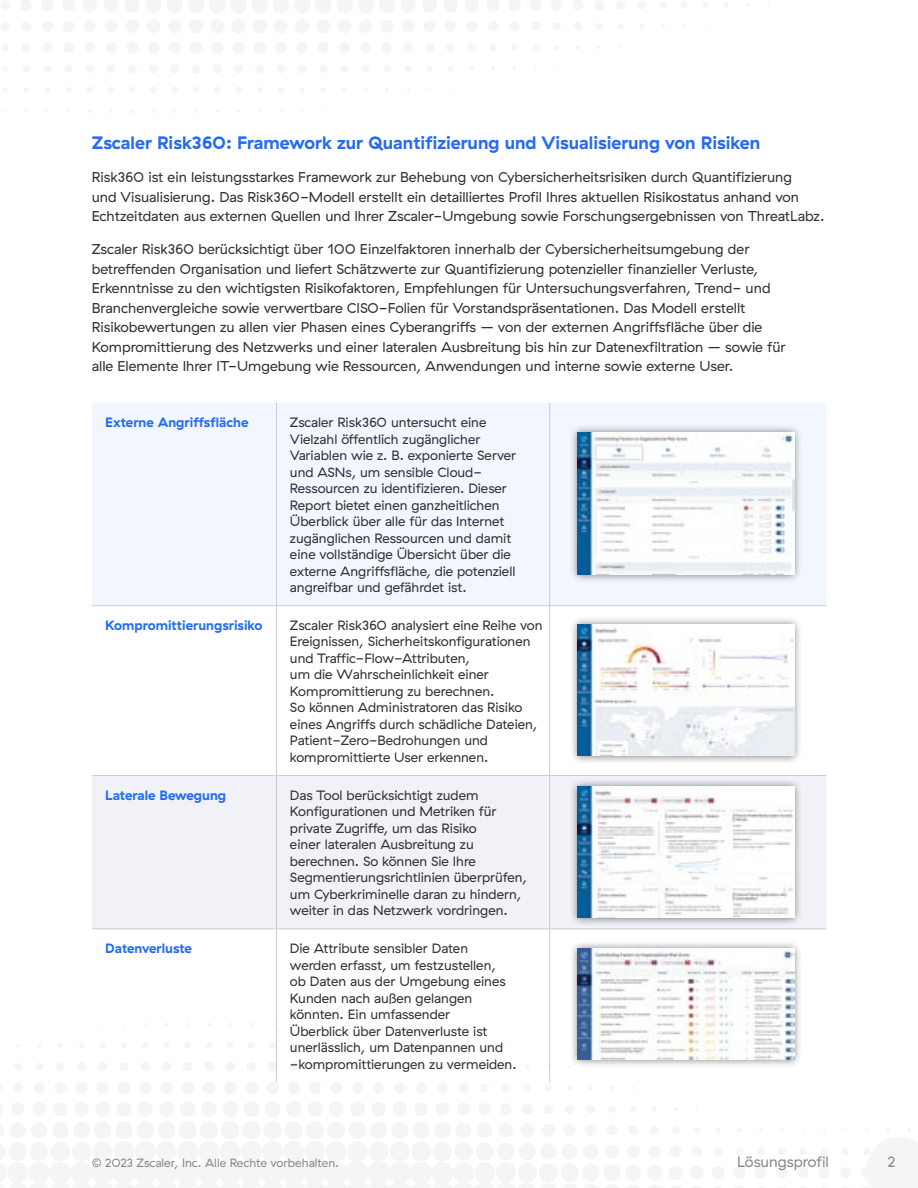
<style>
.page{position:relative;width:918px;height:1188px;background:#fff}
.page>*{position:absolute;margin:0;border:0;box-sizing:border-box;transform-origin:0 0}
.t1{font:700 18px "GT Haptik ZS";color:#236bf5}
.t2{font:15px "GT Haptik ZS";color:#898989}
.t3{font:14.25px/19.5px "GT Haptik ZS";color:#323232}
.t4{font:13.5px/16.5px "GT Haptik ZS";color:#323232}
.t5{font:700 13.5px "GT Haptik ZS";color:#236bf5}
.t6{font:12px "GT Haptik ZS";color:#898989}
</style>
<div class="page">
<div style="left:92px;top:403px;width:734px;height:202px;background:#f2f6fe"></div>
<div style="left:92px;top:776px;width:734px;height:153px;background:#f0f2f7"></div>
<hr style="left:276px;top:403px;width:1px;height:203px;background:#cdcdcd">
<hr style="left:549px;top:403px;width:1px;height:203px;background:#cdcdcd">
<hr style="left:92px;top:605px;width:184px;height:1px;background:#cdcdcd">
<hr style="left:276px;top:605px;width:274px;height:1px;background:#cdcdcd">
<hr style="left:276px;top:606px;width:1px;height:169px;background:#cdcdcd">
<hr style="left:550px;top:605px;width:276px;height:1px;background:#cdcdcd">
<hr style="left:549px;top:606px;width:1px;height:169px;background:#cdcdcd">
<hr style="left:92px;top:775px;width:184px;height:1px;background:#cdcdcd">
<hr style="left:276px;top:775px;width:274px;height:1px;background:#cdcdcd">
<hr style="left:276px;top:776px;width:1px;height:153px;background:#cdcdcd">
<hr style="left:550px;top:775px;width:276px;height:1px;background:#cdcdcd">
<hr style="left:549px;top:776px;width:1px;height:153px;background:#cdcdcd">
<hr style="left:92px;top:929px;width:184px;height:1px;background:#cdcdcd">
<hr style="left:276px;top:929px;width:274px;height:1px;background:#cdcdcd">
<hr style="left:276px;top:929px;width:1px;height:153px;background:#cdcdcd">
<hr style="left:550px;top:929px;width:276px;height:1px;background:#cdcdcd">
<hr style="left:549px;top:929px;width:1px;height:153px;background:#cdcdcd">
<div style="left:570px;top:616px;width:232px;height:149px;background:#000;opacity:.5"></div>
<img style="left:578px;top:624px;width:216px;height:132px">
<div style="left:570px;top:940px;width:232px;height:128px;background:#000;opacity:.5"></div>
<img style="left:578px;top:948px;width:216px;height:111px">
<div style="left:570px;top:424px;width:232px;height:159px;background:#000;opacity:.5"></div>
<img style="left:578px;top:432px;width:216px;height:143px">
<div style="left:570px;top:778px;width:232px;height:149px;background:#000;opacity:.5"></div>
<img style="left:578px;top:786px;width:216px;height:132px">
<h1 class="t1" style="left:92px;top:132px;width:670px">Zscaler Risk360: Framework zur Quantifizierung und Visualisierung von Risiken</h1>
<p class="t3" style="left:92px;top:168px;width:734px">Risk360 ist ein leistungsstarkes Framework zur Behebung von Cybersicherheitsrisiken durch Quantifizierung<br>und Visualisierung. Das Risk360-Modell erstellt ein detailliertes Profil Ihres aktuellen Risikostatus anhand von<br>Echtzeitdaten aus externen Quellen und Ihrer Zscaler-Umgebung sowie Forschungsergebnissen von ThreatLabz.</p>
<p class="t3" style="left:92px;top:240px;width:696px">Zscaler Risk360 berücksichtigt über 100 Einzelfaktoren innerhalb der Cybersicherheitsumgebung der betreffenden Organisation und liefert Schätzwerte zur Quantifizierung potenzieller finanzieller Verluste, Erkenntnisse zu den wichtigsten Risikofaktoren, Empfehlungen für Untersuchungsverfahren, Trend- und Branchenvergleiche sowie verwertbare CISO-Folien für Vorstandspräsentationen. Das Modell erstellt Risikobewertungen zu allen vier Phasen eines Cyberangriffs – von der externen Angriffsfläche über die Kompromittierung des Netzwerks und einer lateralen Ausbreitung bis hin zur Datenexfiltration – sowie für alle Elemente Ihrer IT-Umgebung wie Ressourcen, Anwendungen und interne sowie externe User.</p>
<p class="t5" style="left:105px;top:414px;width:145px">Externe Angriffsfläche</p>
<p class="t4" style="left:290px;top:414px;width:228px">Zscaler Risk360 untersucht eine Vielzahl öffentlich zugänglicher Variablen wie z. B. exponierte Server und ASNs, um sensible Cloud-Ressourcen zu identifizieren. Dieser Report bietet einen ganzheitlichen Überblick über alle für das Internet zugänglichen Ressourcen und damit eine vollständige Übersicht über die externe Angriffsfläche, die potenziell angreifbar und gefährdet ist.</p>
<p class="t5" style="left:105px;top:617px;width:159px">Kompromittierungsrisiko</p>
<p class="t4" style="left:290px;top:617px;width:254px">Zscaler Risk360 analysiert eine Reihe von Ereignissen, Sicherheitskonfigurationen und Traffic-Flow-Attributen,<br>um die Wahrscheinlichkeit einer Kompromittierung zu berechnen.<br>So können Administratoren das Risiko eines Angriffs durch schädliche Dateien, Patient-Zero-Bedrohungen und kompromittierte User erkennen.</p>
<p class="t5" style="left:105px;top:787px;width:122px">Laterale Bewegung</p>
<p class="t4" style="left:290px;top:787px;width:239px">Das Tool berücksichtigt zudem Konfigurationen und Metriken für private Zugriffe, um das Risiko<br>einer lateralen Ausbreitung zu berechnen. So können Sie Ihre Segmentierungsrichtlinien überprüfen, um Cyberkriminelle daran zu hindern, weiter in das Netzwerk vordringen.</p>
<p class="t5" style="left:105px;top:940px;width:88px">Datenverluste</p>
<p class="t4" style="left:290px;top:940px;width:228px">Die Attribute sensibler Daten werden erfasst, um festzustellen,<br>ob Daten aus der Umgebung eines<br>Kunden nach außen gelangen könnten. Ein umfassender<br>Überblick über Datenverluste ist unerlässlich, um Datenpannen und -kompromittierungen zu vermeiden.</p>
<p class="t6" style="left:92px;top:1156px;width:249px">© 2023 Zscaler, Inc. Alle Rechte vorbehalten.</p>
<p class="t2" style="left:737px;top:1153px;width:93px">Lösungsprofil</p>
<p class="t2" style="left:887px;top:1153px;width:10px">2</p>
</div>
